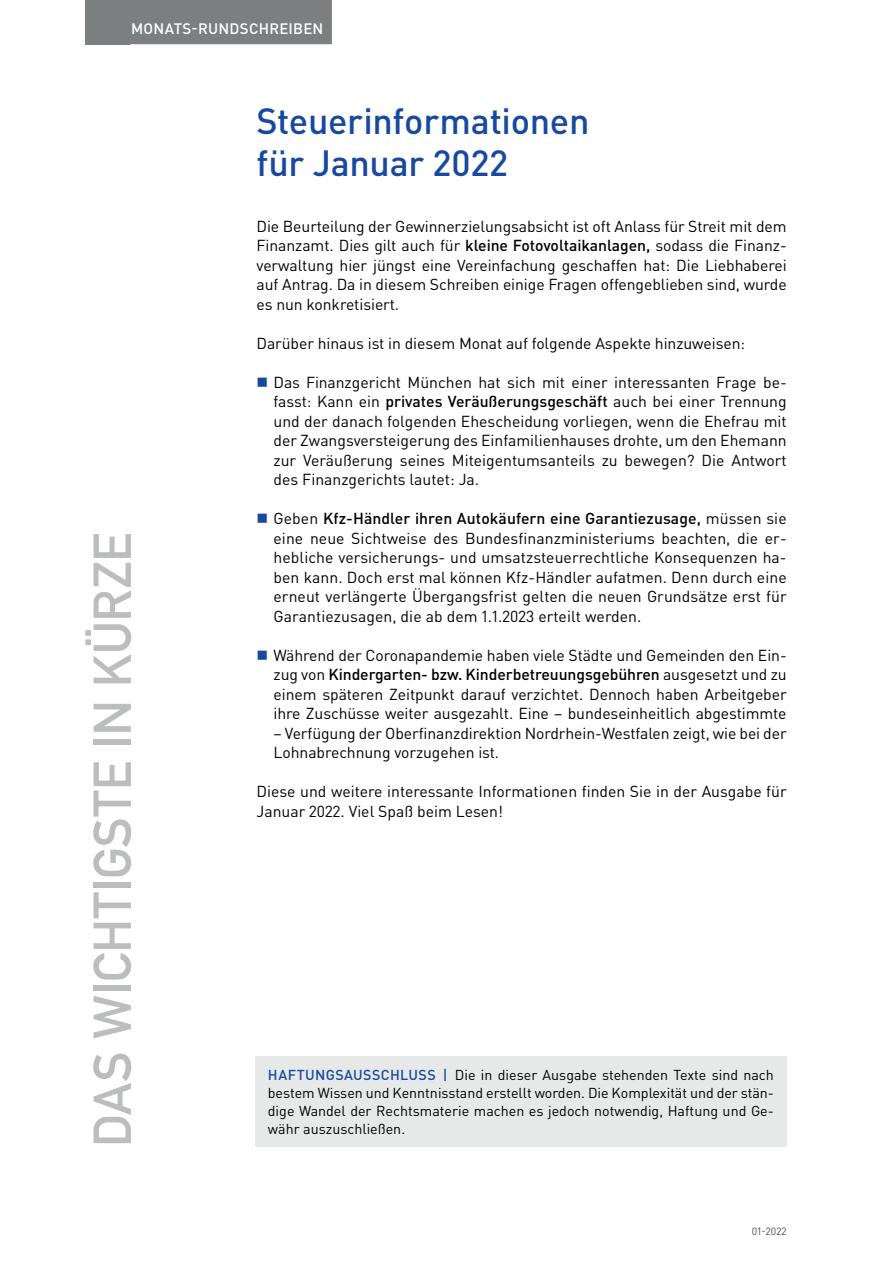
<style>
.page{position:relative;width:893px;height:1263px;background:#fff}
.page>*{position:absolute;margin:0;border:0;box-sizing:border-box;transform-origin:0 0}
.t1{font:52.5px "DIN Mittelschrift Std";color:#bcbdbd}
.t2{font:500 36px/42px "DIN Pro";letter-spacing:-.01em;color:#17499e}
.t3{font:15.75px/19.5px "DIN Pro";letter-spacing:-.005em;color:#000002;text-align:justify}
.t4{font:500 15px "DIN Pro";letter-spacing:.015em;color:#fff}
.t5{font:14.25px/18px "DIN Pro";color:#000002;text-align:justify}
.t6{font:10.5px "DIN Pro";color:#4f5152}
.s1{font-weight:500}
.s2{font-weight:500;color:#17499e}
</style>
<div class="page">
<div style="left:85px;top:0;width:45px;height:44px;background:#7c7f7f"></div>
<div style="left:122px;top:0;width:210px;height:44px;background:#7c7f7f"></div>
<div style="left:255px;top:1057px;width:532px;height:90px;background:#e6e9e8"></div>
<p class="t4" style="left:131px;top:18px;width:194px">MONATS-RUNDSCHREIBEN</p>
<h1 class="t1" style="left:82px;top:1147px;width:616px;rotate:-90deg">DAS WICHTIGSTE IN KÜRZE</h1>
<h2 class="t2" style="left:257px;top:99px;width:334px">Steuerinformationen für Januar 2022</h2>
<p class="t3" style="left:257px;top:216px;width:532px">Die Beurteilung der Gewinnerzielungsabsicht ist oft Anlass für Streit mit dem Finanzamt. Dies gilt auch für <span class="s1">kleine Fotovoltaikanlagen,</span> sodass die Finanz&shy;verwaltung hier jüngst eine Vereinfachung geschaffen hat: Die Liebhaberei auf Antrag. Da in diesem Schreiben einige Fragen offengeblieben sind, wurde es nun konkretisiert.</p>
<p class="t3" style="left:257px;top:333px;width:490px">Darüber hinaus ist in diesem Monat auf folgende Aspekte hinzuweisen:</p>
<p class="t3" style="left:274px;top:372px;width:515px">Das Finanzgericht München hat sich mit einer interessanten Frage be&shy;fasst: Kann ein <span class="s1">privates Veräußerungsgeschäft</span> auch bei einer Trennung und der danach folgenden Ehescheidung vorliegen, wenn die Ehefrau mit der Zwangsversteigerung des Einfamilienhauses drohte, um den Ehemann zur Veräußerung seines Miteigentumsanteils zu bewegen? Die Antwort des Finanzgerichts lautet: Ja.</p>
<p class="t3" style="left:274px;top:508px;width:515px">Geben <span class="s1">Kfz-Händler ihren Autokäufern eine Garantiezusage,</span> müssen sie eine neue Sichtweise des Bundesfinanzministeriums beachten, die er&shy;hebliche versicherungs- und umsatzsteuerrechtliche Konsequenzen ha&shy;ben kann. Doch erst mal können Kfz-Händler aufatmen. Denn durch eine erneut verlängerte Übergangsfrist gelten die neuen Grundsätze erst für Garantiezusagen, die ab dem 1.1.2023 erteilt werden.</p>
<p class="t3" style="left:274px;top:645px;width:515px">Während der Coronapandemie haben viele Städte und Gemeinden den Ein&shy;zug von <span class="s1">Kindergarten- bzw. Kinderbetreuungsgebühren</span> ausgesetzt und zu einem späteren Zeitpunkt darauf verzichtet. Dennoch haben Arbeitgeber ihre Zuschüsse weiter ausgezahlt. Eine – bundeseinheitlich abgestimmte</p>
<p class="t3" style="left:274px;top:723px;width:515px">– Verfügung der Oberfinanzdirektion Nordrhein-Westfalen zeigt, wie bei der<br>Lohnabrechnung vorzugehen ist.</p>
<p class="t3" style="left:257px;top:781px;width:532px">Diese und weitere interessante Informationen finden Sie in der Ausgabe für<br>Januar 2022. Viel Spaß beim Lesen!</p>
<p class="t5" style="left:268px;top:1065px;width:508px"><span class="s2">HAFTUNGSAUSSCHLUSS |</span> Die in dieser Ausgabe stehenden Texte sind nach bestem Wissen und Kenntnisstand erstellt worden. Die Komplexität und der stän&shy;dige Wandel der Rechtsmaterie machen es jedoch notwendig, Haftung und Ge&shy;währ auszuschließen.</p>
<p class="t6" style="left:752px;top:1224px;width:36px">01-2022</p>
</div>
